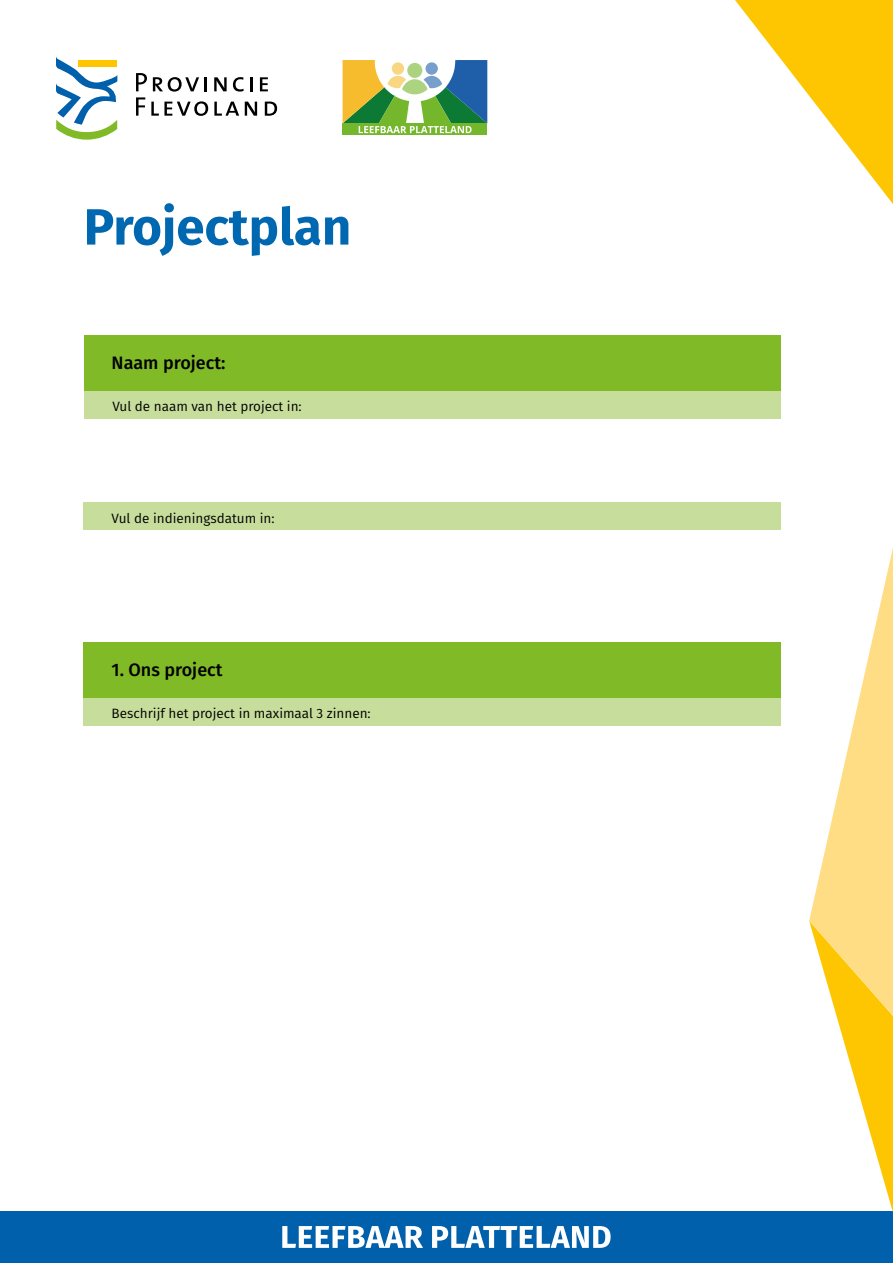
<style>
.page{position:relative;width:893px;height:1263px;background:#fff}
.page>*{position:absolute;margin:0;border:0;box-sizing:border-box;transform-origin:0 0}
.H1_Titel_omslag{font:700 51px "Fira Sans";color:#0067b1}
.H2_Paragraafkop{font:500 18px "Fira Sans";color:#000}
.t1{font:13.5px "Fira Sans";color:#000}
</style>
<div class="page">
<div style="left:0;top:1211px;width:893px;height:52px;background:#0060ac"></div>
<svg style="left:282px;top:1226px;width:329px;height:22px"></svg>
<svg style="left:735px;top:0;width:158px;height:204px"></svg>
<svg style="left:836px;top:1015px;width:57px;height:197px"></svg>
<svg style="left:809px;top:548px;width:84px;height:467px;fill:#ffdd85"></svg>
<svg style="left:56px;top:56px;width:61px;height:84px"></svg>
<svg style="left:136px;top:73px;width:11px;height:18px"></svg>
<svg style="left:153px;top:77px;width:46px;height:15px"></svg>
<hr style="left:204px;top:77px;width:3px;height:14px;background:#000">
<svg style="left:214px;top:77px;width:13px;height:14px"></svg>
<svg style="left:233px;top:77px;width:11px;height:15px"></svg>
<svg style="left:250px;top:77px;width:2px;height:14px"></svg>
<svg style="left:260px;top:77px;width:8px;height:14px"></svg>
<svg style="left:136px;top:97px;width:9px;height:19px"></svg>
<svg style="left:151px;top:101px;width:57px;height:15px"></svg>
<svg style="left:214px;top:102px;width:25px;height:14px"></svg>
<svg style="left:245px;top:102px;width:12px;height:14px"></svg>
<svg style="left:265px;top:102px;width:12px;height:14px"></svg>
<svg style="left:343px;top:133px;width:144px;height:2px"></svg>
<svg style="left:343px;top:60px;width:144px;height:73px"></svg>
<div style="left:84px;top:642px;width:697px;height:56px;background:#80ba27"></div>
<div style="left:84px;top:698px;width:697px;height:27px;background:#c7dd9b"></div>
<div style="left:84px;top:335px;width:696px;height:56px;background:#80ba27"></div>
<div style="left:84px;top:391px;width:697px;height:27px;background:#c7dd9b"></div>
<div style="left:84px;top:502px;width:697px;height:28px;background:#c7dd9b"></div>
<h1 class="H1_Titel_omslag" style="left:84px;top:184px;width:269px">Projectplan</h1>
<h2 class="H2_Paragraafkop" style="left:112px;top:349px;width:115px">Naam project:</h2>
<p class="t1" style="left:112px;top:396px;width:191px">Vul de naam van het project in:</p>
<p class="t1" style="left:112px;top:508px;width:165px">Vul de indieningsdatum in:</p>
<h2 class="H2_Paragraafkop" style="left:112px;top:656px;width:112px">1. Ons project</h2>
<p class="t1" style="left:112px;top:703px;width:261px">Beschrijf het project in maximaal 3 zinnen:</p>
</div>
